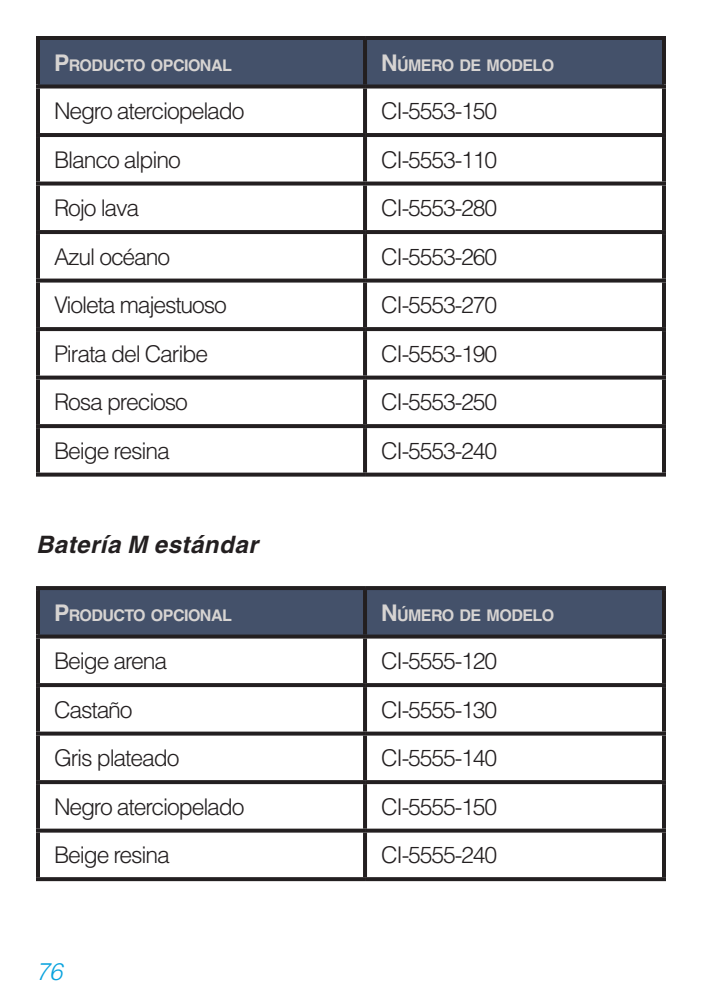
<style>
.page{position:relative;width:720px;height:1008px;background:#fff}
.page>*{position:absolute;margin:0;border:0;box-sizing:border-box;transform-origin:0 0}
.t1{font:italic 700 24px "Helvetica LT Pro";letter-spacing:.025em;color:#231f20}
.t2{font:italic 300 24px "Helvetica LT Pro";color:#0aa3de}
.t3{font:300 23.2px "Helvetica LT Pro";letter-spacing:-.05em;color:#231f20}
.t4{font:700 16px "Helvetica LT Pro";letter-spacing:-.035em;color:#d7d4d2}
.s1{font-size:23.2px}
</style>
<div class="page">
<div style="left:40px;top:40px;width:622px;height:45px;background:#44516a"></div>
<hr style="left:36px;top:36px;width:329px;height:4px;background:#231f20">
<hr style="left:36px;top:40px;width:4px;height:45px;background:#231f20">
<hr style="left:365px;top:36px;width:301px;height:4px;background:#231f20">
<hr style="left:363px;top:40px;width:4px;height:45px;background:#231f20">
<hr style="left:662px;top:40px;width:4px;height:45px;background:#231f20">
<svg style="left:36px;top:85px;width:329px;height:4px"></svg>
<hr style="left:36px;top:89px;width:4px;height:44px;background:#231f20">
<svg style="left:365px;top:85px;width:301px;height:4px"></svg>
<hr style="left:363px;top:89px;width:4px;height:44px;background:#231f20">
<hr style="left:662px;top:89px;width:4px;height:44px;background:#231f20">
<hr style="left:36px;top:133px;width:329px;height:4px;background:#231f20">
<hr style="left:36px;top:137px;width:4px;height:45px;background:#231f20">
<hr style="left:365px;top:133px;width:301px;height:4px;background:#231f20">
<hr style="left:363px;top:137px;width:4px;height:45px;background:#231f20">
<hr style="left:662px;top:137px;width:4px;height:45px;background:#231f20">
<svg style="left:36px;top:182px;width:329px;height:4px"></svg>
<hr style="left:36px;top:186px;width:4px;height:44px;background:#231f20">
<svg style="left:365px;top:182px;width:301px;height:4px"></svg>
<hr style="left:363px;top:186px;width:4px;height:44px;background:#231f20">
<hr style="left:662px;top:186px;width:4px;height:44px;background:#231f20">
<hr style="left:36px;top:230px;width:329px;height:4px;background:#231f20">
<hr style="left:36px;top:234px;width:4px;height:45px;background:#231f20">
<hr style="left:365px;top:230px;width:301px;height:4px;background:#231f20">
<hr style="left:363px;top:234px;width:4px;height:45px;background:#231f20">
<hr style="left:662px;top:234px;width:4px;height:45px;background:#231f20">
<svg style="left:36px;top:279px;width:329px;height:4px"></svg>
<hr style="left:36px;top:283px;width:4px;height:44px;background:#231f20">
<svg style="left:365px;top:279px;width:301px;height:4px"></svg>
<hr style="left:363px;top:283px;width:4px;height:44px;background:#231f20">
<hr style="left:662px;top:283px;width:4px;height:44px;background:#231f20">
<svg style="left:36px;top:327px;width:329px;height:4px"></svg>
<hr style="left:36px;top:331px;width:4px;height:45px;background:#231f20">
<svg style="left:365px;top:327px;width:301px;height:4px"></svg>
<hr style="left:363px;top:331px;width:4px;height:45px;background:#231f20">
<hr style="left:662px;top:331px;width:4px;height:45px;background:#231f20">
<svg style="left:36px;top:376px;width:329px;height:4px"></svg>
<hr style="left:36px;top:380px;width:4px;height:44px;background:#231f20">
<svg style="left:365px;top:376px;width:301px;height:4px"></svg>
<hr style="left:363px;top:380px;width:4px;height:44px;background:#231f20">
<hr style="left:662px;top:380px;width:4px;height:44px;background:#231f20">
<svg style="left:36px;top:424px;width:329px;height:4px"></svg>
<hr style="left:36px;top:428px;width:4px;height:45px;background:#231f20">
<svg style="left:365px;top:424px;width:301px;height:4px"></svg>
<hr style="left:363px;top:428px;width:4px;height:45px;background:#231f20">
<hr style="left:662px;top:428px;width:4px;height:45px;background:#231f20">
<svg style="left:36px;top:473px;width:329px;height:4px"></svg>
<svg style="left:365px;top:473px;width:301px;height:4px"></svg>
<div style="left:40px;top:590px;width:622px;height:45px;background:#44516a"></div>
<svg style="left:36px;top:586px;width:329px;height:4px"></svg>
<hr style="left:36px;top:590px;width:4px;height:45px;background:#231f20">
<svg style="left:365px;top:586px;width:301px;height:4px"></svg>
<hr style="left:363px;top:590px;width:4px;height:45px;background:#231f20">
<hr style="left:662px;top:590px;width:4px;height:45px;background:#231f20">
<svg style="left:36px;top:635px;width:329px;height:4px"></svg>
<hr style="left:36px;top:639px;width:4px;height:44px;background:#231f20">
<svg style="left:365px;top:635px;width:301px;height:4px"></svg>
<hr style="left:363px;top:639px;width:4px;height:44px;background:#231f20">
<hr style="left:662px;top:639px;width:4px;height:44px;background:#231f20">
<svg style="left:36px;top:683px;width:329px;height:4px"></svg>
<hr style="left:36px;top:687px;width:4px;height:45px;background:#231f20">
<svg style="left:365px;top:683px;width:301px;height:4px"></svg>
<hr style="left:363px;top:687px;width:4px;height:45px;background:#231f20">
<hr style="left:662px;top:687px;width:4px;height:45px;background:#231f20">
<svg style="left:36px;top:732px;width:329px;height:4px"></svg>
<hr style="left:36px;top:736px;width:4px;height:44px;background:#231f20">
<svg style="left:365px;top:732px;width:301px;height:4px"></svg>
<hr style="left:363px;top:736px;width:4px;height:44px;background:#231f20">
<hr style="left:662px;top:736px;width:4px;height:44px;background:#231f20">
<svg style="left:36px;top:780px;width:329px;height:4px"></svg>
<hr style="left:36px;top:784px;width:4px;height:45px;background:#231f20">
<svg style="left:365px;top:780px;width:301px;height:4px"></svg>
<hr style="left:363px;top:784px;width:4px;height:45px;background:#231f20">
<hr style="left:662px;top:784px;width:4px;height:45px;background:#231f20">
<svg style="left:36px;top:829px;width:329px;height:4px"></svg>
<hr style="left:36px;top:833px;width:4px;height:44px;background:#231f20">
<svg style="left:365px;top:829px;width:301px;height:4px"></svg>
<hr style="left:363px;top:833px;width:4px;height:44px;background:#231f20">
<hr style="left:662px;top:833px;width:4px;height:44px;background:#231f20">
<svg style="left:36px;top:877px;width:329px;height:4px"></svg>
<svg style="left:365px;top:877px;width:301px;height:4px"></svg>
<p class="t4" style="left:54px;top:55px;width:179px"><span class="s1">P</span>RODUCTO OPCIONAL</p>
<p class="t4" style="left:381px;top:55px;width:175px"><span class="s1">N</span> ÚMERO DE MODELO</p>
<p class="t3" style="left:54px;top:96px;width:192px">Negro aterciopelado</p>
<p class="t3" style="left:381px;top:96px;width:118px">CI-5553-150</p>
<p class="t3" style="left:54px;top:145px;width:128px">Blanco alpino</p>
<p class="t3" style="left:381px;top:145px;width:118px">CI-5553-110</p>
<p class="t3" style="left:54px;top:193px;width:87px">Rojo lava</p>
<p class="t3" style="left:381px;top:193px;width:118px">CI-5553-280</p>
<p class="t3" style="left:54px;top:242px;width:118px">Azul océano</p>
<p class="t3" style="left:381px;top:242px;width:118px">CI-5553-260</p>
<p class="t3" style="left:54px;top:290px;width:175px">Violeta majestuoso</p>
<p class="t3" style="left:381px;top:290px;width:118px">CI-5553-270</p>
<p class="t3" style="left:54px;top:339px;width:156px">Pirata del Caribe</p>
<p class="t3" style="left:381px;top:339px;width:118px">CI-5553-190</p>
<p class="t3" style="left:54px;top:387px;width:136px">Rosa precioso</p>
<p class="t3" style="left:381px;top:387px;width:118px">CI-5553-250</p>
<p class="t3" style="left:54px;top:436px;width:118px">Beige resina</p>
<p class="t3" style="left:381px;top:436px;width:118px">CI-5553-240</p>
<p class="t1" style="left:36px;top:530px;width:223px">Batería M estándar</p>
<p class="t4" style="left:54px;top:605px;width:179px"><span class="s1">P</span>RODUCTO OPCIONAL</p>
<p class="t4" style="left:381px;top:605px;width:175px"><span class="s1">N</span> ÚMERO DE MODELO</p>
<p class="t3" style="left:54px;top:646px;width:115px">Beige arena</p>
<p class="t3" style="left:381px;top:646px;width:118px">CI-5555-120</p>
<p class="t3" style="left:54px;top:695px;width:80px">Castaño</p>
<p class="t3" style="left:381px;top:695px;width:118px">CI-5555-130</p>
<p class="t3" style="left:54px;top:743px;width:127px">Gris plateado</p>
<p class="t3" style="left:381px;top:743px;width:118px">CI-5555-140</p>
<p class="t3" style="left:54px;top:792px;width:192px">Negro aterciopelado</p>
<p class="t3" style="left:381px;top:792px;width:118px">CI-5555-150</p>
<p class="t3" style="left:54px;top:840px;width:118px">Beige resina</p>
<p class="t3" style="left:381px;top:840px;width:118px">CI-5555-240</p>
<p class="t2" style="left:36px;top:956px;width:28px">76</p>
</div>
